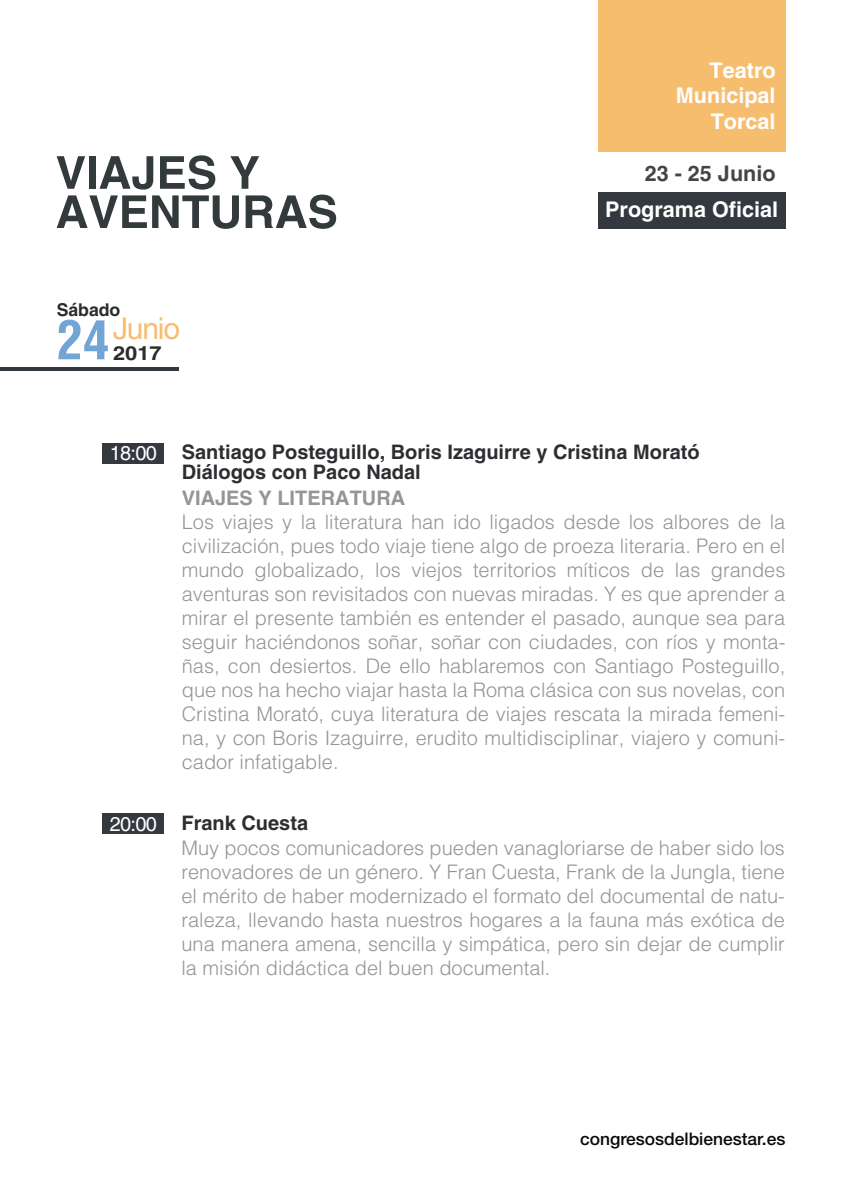
<style>
.page{position:relative;width:842px;height:1191px;background:#fff}
.page>*{position:absolute;margin:0;border:0;box-sizing:border-box;transform-origin:0 0}
.t1{font:700 condensed 52.6px "Helvetica LT Std";color:#72a4d5}
.t2{font:30px "Helvetica";letter-spacing:-.04em;color:#f7bd6f}
.t3{font:700 21.6px/26px "Helvetica LT Std";color:#fff;text-align:right}
.t4{font:700 21.6px "Helvetica LT Std";color:#434648}
.t5{font:300 20px/24px "Helvetica LT Std";color:#939598;text-align:justify}
.t6{font:700 20px "Helvetica LT Std";color:#2c2e31}
.t7{font:700 20px "Helvetica LT Std";color:#939598}
.t8{font:20px "Helvetica";letter-spacing:-.04em;color:#fff}
.t9{font:700 19.6px "Helvetica";color:#2b2c2c;scale:1.12 1}
.t10{font:700 17.6px "Helvetica";color:#2b2c2c}
.t11{font:500 17.4px "Helvetica Neue";color:#0b090d}
</style>
<div class="page">
<hr style="left:0;top:368px;width:179px;height:3px;background:#33393e">
<div style="left:102px;top:443px;width:62px;height:20px;background:#33393e"></div>
<div style="left:102px;top:813px;width:62px;height:20px;background:#33393e"></div>
<svg style="left:57px;top:155px;width:279px;height:74px"></svg>
<div style="left:598px;top:192px;width:187px;height:37px;background:#33393e"></div>
<div style="left:598px;top:0;width:187px;height:152px;background:#f7bd6f"></div>
<p class="t3" style="left:676px;top:57px;width:101px">Teatro<br>Municipal<br>Torcal</p>
<p class="t4" style="left:645px;top:161px;width:132px">23 - 25 Junio</p>
<p class="t10" style="left:57px;top:299px;width:65px">Sábado</p>
<h2 class="t2" style="left:113px;top:311px;width:68px">Junio</h2>
<h1 class="t1" style="left:57px;top:307px;width:54px">24</h1>
<p class="t9" style="left:113px;top:341px;width:45px">2017</p>
<p class="t3" style="left:605px;top:196px;width:174px">Programa Oficial</p>
<p class="t8" style="left:110px;top:442px;width:48px">18:00</p>
<p class="t8" style="left:110px;top:812px;width:48px">20:00</p>
<p class="t6" style="left:182px;top:440px;width:519px">Santiago Posteguillo, Boris Izaguirre y Cristina Morató</p>
<p class="t7" style="left:182px;top:485px;width:225px">VIAJES Y LITERATURA</p>
<p class="t5" style="left:182px;top:509px;width:605px">Los viajes y la literatura han ido ligados desde los albores de la civilización, pues todo viaje tiene algo de proeza literaria. Pero en el mundo globalizado, los viejos territorios míticos de las grandes aventuras son revisitados con nuevas miradas. Y es que aprender a mirar el presente también es entender el pasado, aunque sea para seguir haciéndonos soñar, soñar con ciudades, con ríos y monta&shy;ñas, con desiertos. De ello hablaremos con Santiago Posteguillo, que nos ha hecho viajar hasta la Roma clásica con sus novelas, con Cristina Morató, cuya literatura de viajes rescata la mirada femeni&shy;na, y con Boris Izaguirre, erudito multidisciplinar, viajero y comuni&shy;cador infatigable.</p>
<p class="t6" style="left:182px;top:459px;width:240px">Diálogos con Paco Nadal</p>
<p class="t6" style="left:181px;top:810px;width:128px">Frank Cuesta</p>
<p class="t5" style="left:181px;top:835px;width:605px">Muy pocos comunicadores pueden vanagloriarse de haber sido los renovadores de un género. Y Fran Cuesta, Frank de la Jungla, tiene el mérito de haber modernizado el formato del documental de natu&shy;raleza, llevando hasta nuestros hogares a la fauna más exótica de una manera amena, sencilla y simpática, pero sin dejar de cumplir la misión didáctica del buen documental.</p>
<p class="t11" style="left:580px;top:1128px;width:207px">congresosdelbienestar.es</p>
</div>
